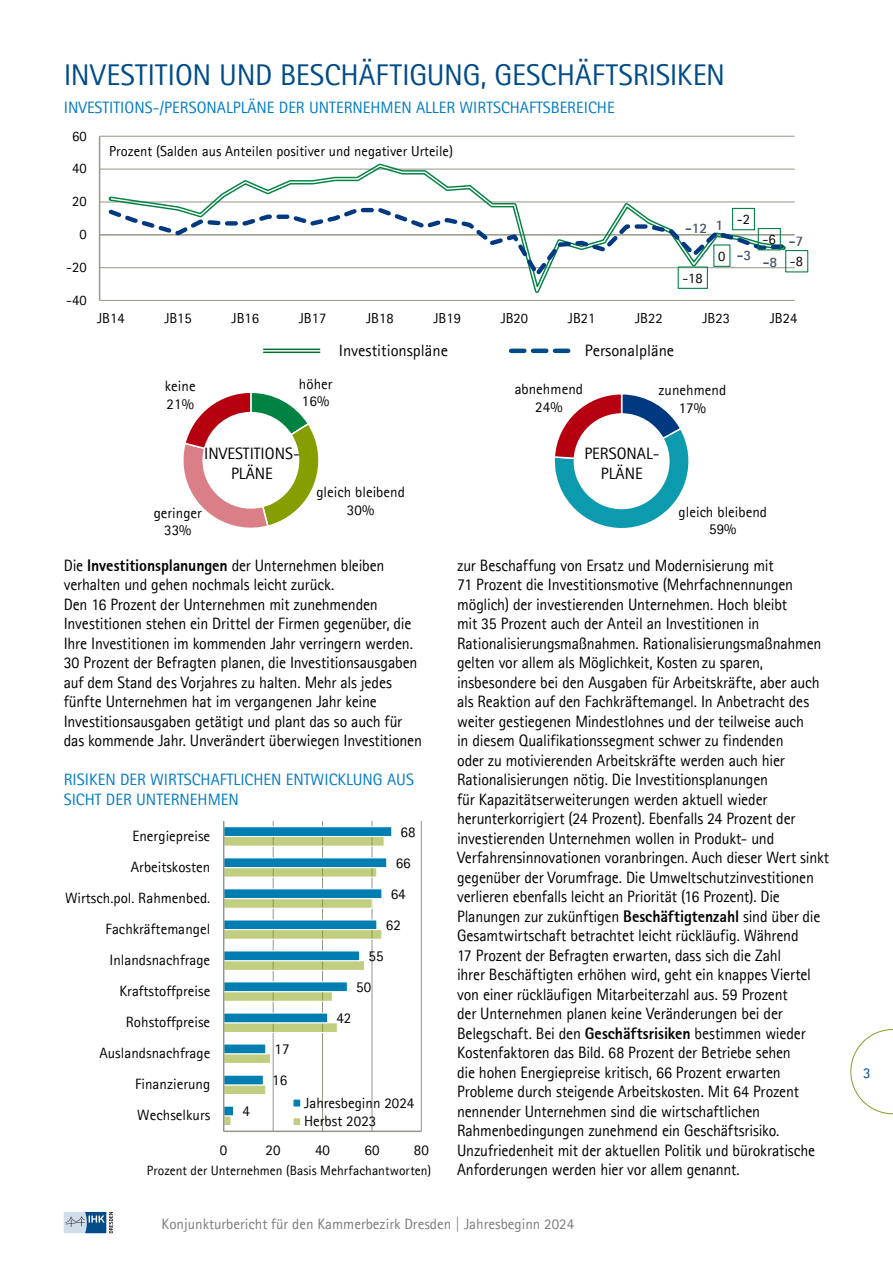
<style>
.page{position:relative;width:893px;height:1263px;background:#fff}
.page>*{position:absolute;margin:0;border:0;box-sizing:border-box;transform-origin:0 0}
.A4_Innenseiten_h1_-_A4_Innenseiten_Übers{font:30px "Agfa Rotis Sans Serif";color:#004b88}
.A4_Innenseiten_p_-_A4_Text_regular_11pt_{font:16.5px/19.5px "Agfa Rotis Sans Serif";letter-spacing:-.01em;color:#000;scale:.96 1}
.Diagramme_Diagrammkopf_Headline_farbig{font:16.5px/19.5px "Agfa Rotis Sans Serif";color:#007bc4}
.A4_Innenseiten_p_-_A4_Text_regular_11pt_-2{font:16.5px/19.5px "Agfa Rotis Sans Serif";letter-spacing:-.01em;color:#000;text-align:center}
.t1{font:15px/17.7px "Agfa Rotis Sans Serif";color:#000;text-align:center}
.t2{font:15px "Agfa Rotis Sans Serif";color:#7c7b7b}
.t3{font:15px "Agfa Rotis Sans Serif";color:#004b88}
.t4{font:14.55px "Agfa Rotis Sans Serif";color:#000}
.t5{font:700 14.55px "Agfa Rotis Sans Serif";color:#44546a}
.t6{font:13.5px "Agfa Rotis Sans Serif";color:#000}
.s1{font-weight:800}
</style>
<div class="page">
<svg style="left:64px;top:1212px;width:49px;height:21px"></svg>
<svg style="left:850px;top:1029px;width:43px;height:85px"></svg>
<hr style="left:100px;top:300px;width:695px;height:1px;background:#959589">
<hr style="left:100px;top:267px;width:695px;height:1px;background:#959589">
<hr style="left:100px;top:202px;width:695px;height:1px;background:#959589">
<hr style="left:100px;top:169px;width:695px;height:1px;background:#959589">
<hr style="left:100px;top:136px;width:695px;height:1px;background:#959589">
<hr style="left:99px;top:136px;width:1px;height:164px;background:#959589">
<hr style="left:100px;top:234px;width:695px;height:2px;background:#959589">
<svg style="left:109px;top:164px;width:677px;height:129px"></svg>
<svg style="left:105px;top:206px;width:683px;height:76px"></svg>
<div style="left:678px;top:266px;width:30px;height:23px;border:1px solid #008242"></div>
<div style="left:732px;top:208px;width:23px;height:22px;border:1px solid #008242"></div>
<div style="left:758px;top:228px;width:23px;height:22px;border:1px solid #008242"></div>
<div style="left:785px;top:250px;width:23px;height:22px;border:1px solid #008242"></div>
<svg style="left:554px;top:394px;width:135px;height:134px"></svg>
<svg style="left:183px;top:393px;width:136px;height:135px"></svg>
<svg style="left:263px;top:350px;width:57px;height:2px"></svg>
<hr style="left:263px;top:349px;width:57px;height:1px;background:#007031">
<hr style="left:263px;top:352px;width:57px;height:1px;background:#007031">
<svg style="left:511px;top:349px;width:57px;height:4px"></svg>
<hr style="left:273px;top:821px;width:1px;height:310px;background:#959589">
<hr style="left:322px;top:821px;width:1px;height:310px;background:#959589">
<hr style="left:372px;top:821px;width:1px;height:310px;background:#959589">
<hr style="left:421px;top:821px;width:1px;height:310px;background:#959589">
<svg style="left:224px;top:826px;width:168px;height:290px"></svg>
<hr style="left:224px;top:1130px;width:197px;height:2px;background:#959589">
<hr style="left:223px;top:821px;width:1px;height:310px;background:#959589">
<div style="left:293px;top:1099px;width:8px;height:8px;background:#007eb2"></div>
<div style="left:293px;top:1099px;width:8px;height:8px;border:1px solid #fff"></div>
<div style="left:293px;top:1118px;width:8px;height:7px;background:#c2ce7f"></div>
<div style="left:292px;top:1117px;width:9px;height:9px;border:1px solid #fff"></div>
<h1 class="A4_Innenseiten_h1_-_A4_Innenseiten_Übers" style="left:64px;top:57px;width:663px">INVESTITION UND BESCHÄFTIGUNG, GESCHÄFTSRISIKEN</h1>
<p class="Diagramme_Diagrammkopf_Headline_farbig" style="left:64px;top:98px;width:552px">INVESTITIONS-/PERSONALPLÄNE DER UNTERNEHMEN ALLER WIRTSCHAFTSBEREICHE</p>
<p class="t4" style="left:72px;top:127px;width:16px">60</p>
<p class="t4" style="left:72px;top:160px;width:16px">40</p>
<p class="t4" style="left:72px;top:193px;width:16px">20</p>
<p class="t4" style="left:79px;top:226px;width:9px">0</p>
<p class="t4" style="left:66px;top:258px;width:22px">-20</p>
<p class="t4" style="left:66px;top:291px;width:22px">-40</p>
<p class="t4" style="left:109px;top:142px;width:345px">Prozent (Salden aus Anteilen positiver und negativer Urteile)</p>
<p class="t5" style="left:685px;top:219px;width:40px">-12 1</p>
<p class="t4" style="left:682px;top:269px;width:22px">-18</p>
<p class="t4" style="left:718px;top:247px;width:9px">0</p>
<p class="t4" style="left:737px;top:210px;width:15px">-2</p>
<p class="t5" style="left:737px;top:246px;width:16px">-3</p>
<p class="t4" style="left:762px;top:231px;width:15px">-6</p>
<p class="t5" style="left:763px;top:253px;width:16px">-8</p>
<p class="t5" style="left:789px;top:232px;width:16px">-7</p>
<p class="t4" style="left:790px;top:253px;width:15px">-8</p>
<p class="t4" style="left:97px;top:309px;width:29px">JB14</p>
<p class="t4" style="left:164px;top:309px;width:29px">JB15</p>
<p class="t4" style="left:232px;top:309px;width:29px">JB16</p>
<p class="t4" style="left:299px;top:309px;width:29px">JB17</p>
<p class="t4" style="left:366px;top:309px;width:29px">JB18</p>
<p class="t4" style="left:433px;top:309px;width:29px">JB19</p>
<p class="t4" style="left:501px;top:309px;width:29px">JB20</p>
<p class="t4" style="left:568px;top:309px;width:29px">JB21</p>
<p class="t4" style="left:635px;top:309px;width:29px">JB22</p>
<p class="t4" style="left:702px;top:309px;width:29px">JB23</p>
<p class="t4" style="left:770px;top:309px;width:29px">JB24</p>
<p class="t1" style="left:165px;top:377px;width:32px;text-align:left">keine<br>21%</p>
<p class="A4_Innenseiten_p_-_A4_Text_regular_11pt_-2" style="left:339px;top:341px;width:111px">Investitionspläne</p>
<p class="A4_Innenseiten_p_-_A4_Text_regular_11pt_-2" style="left:585px;top:341px;width:91px">Personalpläne</p>
<p class="t1" style="left:299px;top:374px;width:35px;text-align:left">höher<br>16%</p>
<p class="t1" style="left:515px;top:380px;width:70px">abnehmend<br>24%</p>
<p class="t1" style="left:658px;top:381px;width:70px">zunehmend<br>17%</p>
<p class="A4_Innenseiten_p_-_A4_Text_regular_11pt_-2" style="left:204px;top:444px;width:97px">INVESTITIONS-<br>PLÄNE</p>
<p class="A4_Innenseiten_p_-_A4_Text_regular_11pt_-2" style="left:584px;top:443px;width:77px">PERSONAL-<br>PLÄNE</p>
<p class="t1" style="left:316px;top:483px;width:90px">gleich bleibend</p>
<p class="t1" style="left:154px;top:504px;width:50px">geringer</p>
<p class="t1" style="left:347px;top:500px;width:29px">30%</p>
<p class="t1" style="left:164px;top:521px;width:29px">33%</p>
<p class="t1" style="left:679px;top:502px;width:90px">gleich bleibend<br>59%</p>
<p class="A4_Innenseiten_p_-_A4_Text_regular_11pt_" style="left:64px;top:555px;width:375px">Die <span class="s1">Investitionsplanungen</span> der Unternehmen bleiben verhalten und gehen nochmals leicht zurück.<br>Den 16 Prozent der Unternehmen mit zunehmenden Investitionen stehen ein Drittel der Firmen gegenüber, die Ihre Investitionen im kommenden Jahr verringern werden.<br>30 Prozent der Befragten planen, die Investitionsausgaben auf dem Stand des Vorjahres zu halten. Mehr als jedes fünfte Unternehmen hat im vergangenen Jahr keine Investitionsausgaben getätigt und plant das so auch für das kommende Jahr. Unverändert überwiegen Investitionen</p>
<p class="Diagramme_Diagrammkopf_Headline_farbig" style="left:64px;top:770px;width:352px">RISIKEN DER WIRTSCHAFTLICHEN ENTWICKLUNG AUS<br>SICHT DER UNTERNEHMEN</p>
<p class="t1" style="left:133px;top:827px;width:79px">Energiepreise</p>
<p class="t1" style="left:401px;top:822px;width:17px">68</p>
<p class="t1" style="left:131px;top:858px;width:81px">Arbeitskosten</p>
<p class="t1" style="left:396px;top:853px;width:17px">66</p>
<p class="t1" style="left:65px;top:889px;width:147px">Wirtsch.pol. Rahmenbed.</p>
<p class="t1" style="left:391px;top:885px;width:17px">64</p>
<p class="t1" style="left:106px;top:920px;width:106px">Fachkräftemangel</p>
<p class="t1" style="left:386px;top:916px;width:17px">62</p>
<p class="t1" style="left:109px;top:951px;width:102px">Inlandsnachfrage</p>
<p class="t1" style="left:368px;top:947px;width:17px">55</p>
<p class="t1" style="left:119px;top:982px;width:92px">Kraftstoffpreise</p>
<p class="t1" style="left:356px;top:978px;width:17px">50</p>
<p class="t1" style="left:126px;top:1013px;width:86px">Rohstoffpreise</p>
<p class="t1" style="left:336px;top:1009px;width:17px">42</p>
<p class="t1" style="left:99px;top:1044px;width:112px">Auslandsnachfrage</p>
<p class="t1" style="left:275px;top:1040px;width:17px">17</p>
<p class="t1" style="left:135px;top:1075px;width:77px">Finanzierung</p>
<p class="t1" style="left:272px;top:1071px;width:17px">16</p>
<p class="t1" style="left:137px;top:1106px;width:75px">Wechselkurs</p>
<p class="t1" style="left:242px;top:1102px;width:9px">4</p>
<p class="t1" style="left:304px;top:1093px;width:112px;line-height:18.6px;text-align:left">Jahresbeginn 2024<br>Herbst 2023</p>
<p class="t1" style="left:220px;top:1140px;width:9px">0</p>
<p class="t1" style="left:266px;top:1140px;width:17px">20</p>
<p class="t1" style="left:315px;top:1140px;width:17px">40</p>
<p class="t1" style="left:364px;top:1140px;width:17px">60</p>
<p class="t1" style="left:414px;top:1140px;width:17px">80</p>
<p class="t6" style="left:147px;top:1163px;width:286px">Prozent der Unternehmen (Basis Mehrfachantworten)</p>
<p class="A4_Innenseiten_p_-_A4_Text_regular_11pt_" style="left:457px;top:555px;width:389px">zur Beschaffung von Ersatz und Modernisierung mit<br>71 Prozent die Investitionsmotive (Mehrfachnennungen möglich) der investierenden Unternehmen. Hoch bleibt<br>mit 35 Prozent auch der Anteil an Investitionen in Rationalisierungsmaßnahmen. Rationalisierungsmaßnahmen gelten vor allem als Möglichkeit, Kosten zu sparen, insbesondere bei den Ausgaben für Arbeitskräfte, aber auch als Reaktion auf den Fachkräftemangel. In Anbetracht des weiter gestiegenen Mindestlohnes und der teilweise auch<br>in diesem Qualifikationssegment schwer zu findenden<br>oder zu motivierenden Arbeitskräfte werden auch hier Rationalisierungen nötig. Die Investitionsplanungen<br>für Kapazitätserweiterungen werden aktuell wieder herunterkorrigiert (24 Prozent). Ebenfalls 24 Prozent der investierenden Unternehmen wollen in Produkt- und Verfahrensinnovationen voranbringen. Auch dieser Wert sinkt gegenüber der Vorumfrage. Die Umweltschutzinvestitionen verlieren ebenfalls leicht an Priorität (16 Prozent). Die Planungen zur zukünftigen <span class="s1">Beschäftigtenzahl</span> sind über die Gesamtwirtschaft betrachtet leicht rückläufig. Während<br>17 Prozent der Befragten erwarten, dass sich die Zahl<br>ihrer Beschäftigten erhöhen wird, geht ein knappes Viertel von einer rückläufigen Mitarbeiterzahl aus. 59 Prozent<br>der Unternehmen planen keine Veränderungen bei der Belegschaft. Bei den <span class="s1">Geschäftsrisiken</span> bestimmen wieder Kostenfaktoren das Bild. 68 Prozent der Betriebe sehen<br>die hohen Energiepreise kritisch, 66 Prozent erwarten Probleme durch steigende Arbeitskosten. Mit 64 Prozent nennender Unternehmen sind die wirtschaftlichen Rahmenbedingungen zunehmend ein Geschäftsrisiko.<br>Unzufriedenheit mit der aktuellen Politik und bürokratische Anforderungen werden hier vor allem genannt.</p>
<p class="t2" style="left:162px;top:1215px;width:414px">Konjunkturbericht für den Kammerbezirk Dresden | Jahresbeginn 2024</p>
<p class="t3" style="left:863px;top:1064px;width:9px">3</p>
</div>
